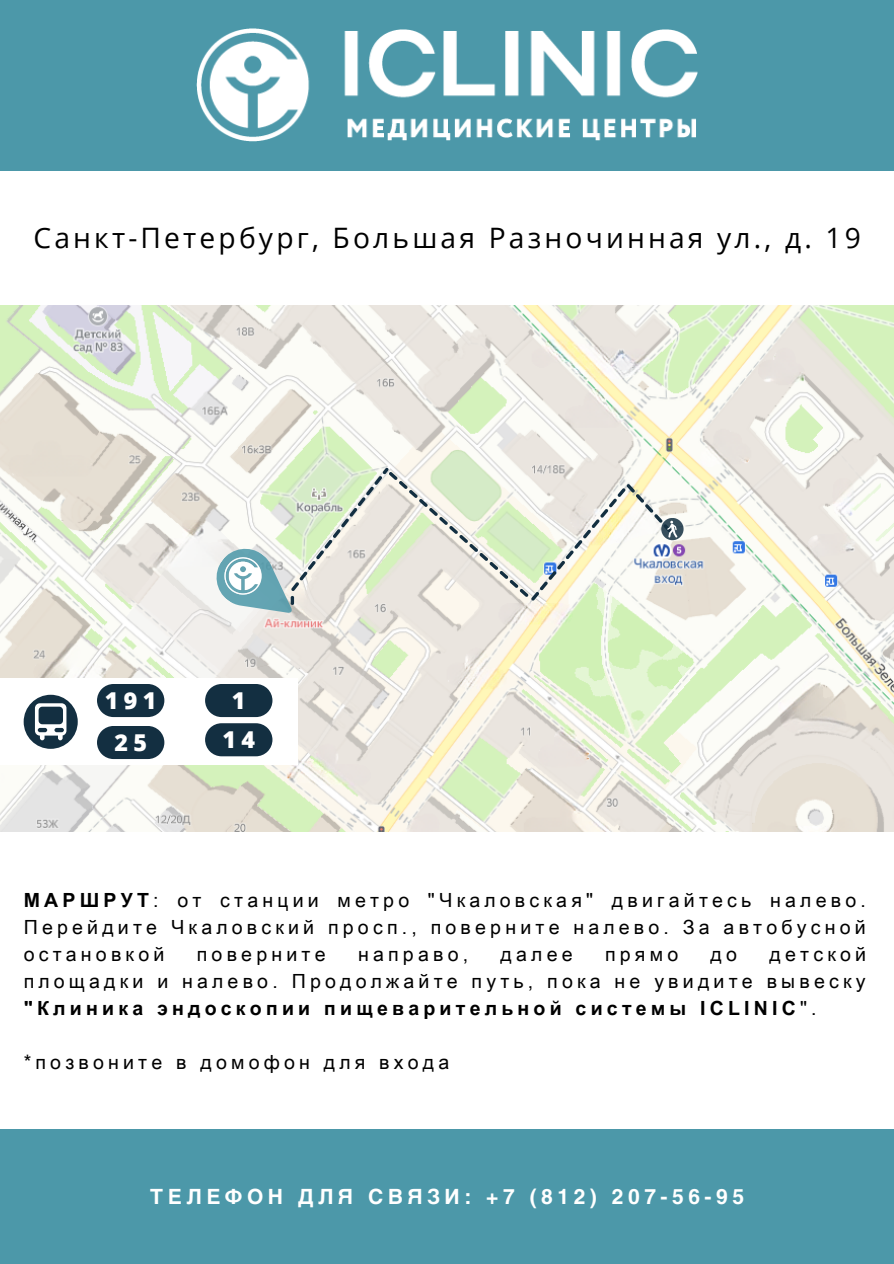
<style>
.page{position:relative;width:894px;height:1264px;background:#fff}
.page>*{position:absolute;margin:0;border:0;box-sizing:border-box;transform-origin:0 0}
.t1{font:28.2px "Open Sans";letter-spacing:.115em;color:#000}
.t2{font:800 23.25px "Open Sans";letter-spacing:.23em;color:#fff}
.t3{font:700 21px "Helvetica LT Pro";letter-spacing:.215em;color:#fff}
.t4{font:19.5px/27px "Arial Unicode MS";letter-spacing:.215em;color:#000;text-align:justify}
.s1{font-weight:700}
</style>
<div class="page">
<div style="left:0;top:0;width:893px;height:171px;background:#4c98a9"></div>
<img style="left:196px;top:29px;width:501px;height:113px">
<img style="left:0;top:305px;width:893px;height:526px">
<div style="left:0;top:678px;width:297px;height:87px;background:#fff"></div>
<svg style="left:97px;top:726px;width:67px;height:33px;background:#2a4454"></svg>
<svg style="left:24px;top:694px;width:54px;height:54px"></svg>
<svg style="left:97px;top:684px;width:67px;height:33px;background:#2a4454"></svg>
<svg style="left:205px;top:684px;width:67px;height:33px;background:#2a4454"></svg>
<svg style="left:205px;top:723px;width:67px;height:33px;background:#2b4455"></svg>
<div style="left:661px;top:518px;width:22px;height:22px;background:#364e5c;border-radius:50%"></div>
<div style="left:0;top:1129px;width:893px;height:134px;background:#4c98a9"></div>
<svg style="left:205px;top:467px;width:472px;height:168px"></svg>
<p class="t1" style="left:33px;top:217px;width:828px">Санкт-Петербург, Большая Разночинная ул., д. 19</p>
<p class="t2" style="left:105px;top:683px;width:53px">191</p>
<p class="t2" style="left:114px;top:725px;width:34px">25</p>
<p class="t2" style="left:232px;top:683px;width:15px">1</p>
<p class="t2" style="left:222px;top:723px;width:34px">14</p>
<p class="t4" style="left:24px;top:886px;width:843px"><span class="s1">МАРШРУТ</span>: от станции метро "Чкаловская" двигайтесь налево.<br>Перейдите Чкаловский просп., поверните налево. За автобусной остановкой</p>
<p class="t4" style="left:24px;top:940px;width:843px;text-indent:745px">детской площадки и налево. Продолжайте путь, пока не увидите вывеску <span class="s1">"Клиника эндоскопии пищеварительной системы ICLINIC</span>".</p>
<p class="t4" style="left:24px;top:1048px;width:427px">*позвоните в домофон для входа</p>
<p class="t4" style="left:197px;top:940px;width:130px">поверните</p>
<p class="t4" style="left:358px;top:940px;width:112px">направо,</p>
<p class="t4" style="left:500px;top:940px;width:73px">далее</p>
<p class="t4" style="left:605px;top:940px;width:75px">прямо</p>
<p class="t4" style="left:710px;top:940px;width:28px">до</p>
<p class="t3" style="left:150px;top:1188px;width:595px">ТЕЛЕФОН ДЛЯ СВЯЗИ: +7 (812) 207-56-95</p>
</div>
